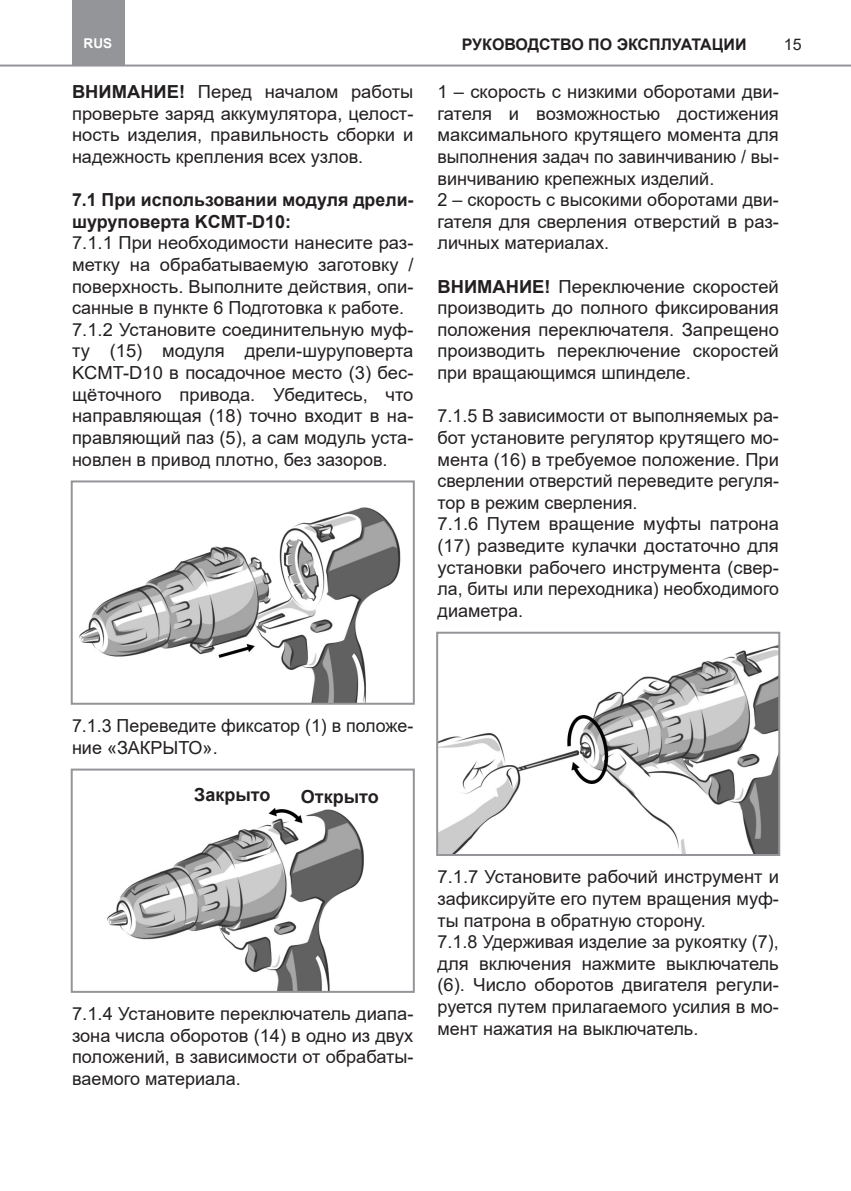
<style>
.page{position:relative;width:851px;height:1191px;background:#fff}
.page>*{position:absolute;margin:0;border:0;box-sizing:border-box;transform-origin:0 0}
.Текст{font:18px/21.6px "Arial";color:#231f20;text-align:justify}
.Текст-2{font:700 18px/21.6px "Arial";color:#231f20}
.t1{font:700 16px "Arial";color:#231f20}
.t2{font:16px "Arial";color:#231f20}
.t3{font:700 13.6px "Arial";color:#fff}
.s1{font-weight:700}
</style>
<div class="page">
<hr style="left:0;top:65px;width:850px;height:2px;background:#939598">
<div style="left:72px;top:0;width:53px;height:66px;background:#939598"></div>
<img style="left:79px;top:507px;width:322px;height:194px">
<div style="left:71px;top:480px;width:344px;height:224px;border:2px solid #939598"></div>
<img style="left:107px;top:807px;width:257px;height:183px">
<div style="left:71px;top:768px;width:344px;height:225px;border:2px solid #939598"></div>
<img style="left:439px;top:645px;width:338px;height:208px">
<div style="left:436px;top:631px;width:344px;height:225px;border:2px solid #939598"></div>
<p class="t3" style="left:84px;top:34px;width:30px">RUS</p>
<p class="t1" style="left:461px;top:33px;width:286px">РУКОВОДСТВО ПО ЭКСПЛУАТАЦИИ</p>
<p class="t2" style="left:783px;top:33px;width:19px">15</p>
<p class="Текст" style="left:72px;top:81px;width:343px"><span class="s1">ВНИМАНИЕ!</span> Перед началом работы проверьте заряд аккумулятора, целост&shy;ность изделия, правильность сборки и надежность крепления всех узлов.</p>
<p class="Текст-2" style="left:72px;top:189px;width:343px">7.1 При использовании модуля дрели&shy;шуруповерта KСMT-D10:</p>
<p class="Текст" style="left:72px;top:232px;width:343px">7.1.1 При необходимости нанесите раз&shy;метку на обрабатываемую заготовку / поверхность. Выполните действия, опи&shy;санные в пункте 6 Подготовка к работе.</p>
<p class="Текст" style="left:72px;top:319px;width:343px">7.1.2 Установите соединительную муф&shy;ту (15) модуля дрели-шуруповерта KСMT-D10 в посадочное место (3) бес&shy;щёточного привода. Убедитесь, что направляющая (18) точно входит в на&shy;правляющий паз (5), а сам модуль уста&shy;новлен в привод плотно, без зазоров.</p>
<p class="Текст" style="left:437px;top:81px;width:343px">1 – скорость с низкими оборотами дви&shy;гателя и возможностью достижения максимального крутящего момента для выполнения задач по завинчиванию / вы&shy;винчиванию крепежных изделий.</p>
<p class="Текст" style="left:437px;top:189px;width:343px">2 – скорость с высокими оборотами дви&shy;гателя для сверления отверстий в раз&shy;личных материалах.</p>
<p class="Текст" style="left:437px;top:275px;width:343px"><span class="s1">ВНИМАНИЕ!</span> Переключение скоростей производить до полного фиксирования положения переключателя. Запрещено производить переключение скоростей при вращающимся шпинделе.</p>
<p class="Текст" style="left:437px;top:405px;width:343px">7.1.5 В зависимости от выполняемых ра&shy;бот установите регулятор крутящего мо&shy;мента (16) в требуемое положение. При сверлении отверстий переведите регуля&shy;тор в режим сверления.</p>
<p class="Текст" style="left:437px;top:513px;width:343px">7.1.6 Путем вращение муфты патрона (17) разведите кулачки достаточно для установки рабочего инструмента (свер&shy;ла, биты или переходника) необходимого диаметра.</p>
<p class="Текст" style="left:72px;top:715px;width:343px">7.1.3 Переведите фиксатор (1) в положе&shy;ние «ЗАКРЫТО».</p>
<p class="Текст-2" style="left:194px;top:784px;width:78px">Закрыто</p>
<p class="Текст-2" style="left:301px;top:785px;width:79px">Открыто</p>
<p class="Текст" style="left:72px;top:1003px;width:343px">7.1.4 Установите переключатель диапа&shy;зона числа оборотов (14) в одно из двух положений, в зависимости от обрабаты&shy;ваемого материала.</p>
<p class="Текст" style="left:437px;top:866px;width:343px">7.1.7 Установите рабочий инструмент и зафиксируйте его путем вращения муф&shy;ты патрона в обратную сторону.</p>
<p class="Текст" style="left:437px;top:931px;width:343px">7.1.8 Удерживая изделие за рукоятку (7), для включения нажмите выключатель (6). Число оборотов двигателя регули&shy;руется путем прилагаемого усилия в мо&shy;мент нажатия на выключатель.</p>
</div>
